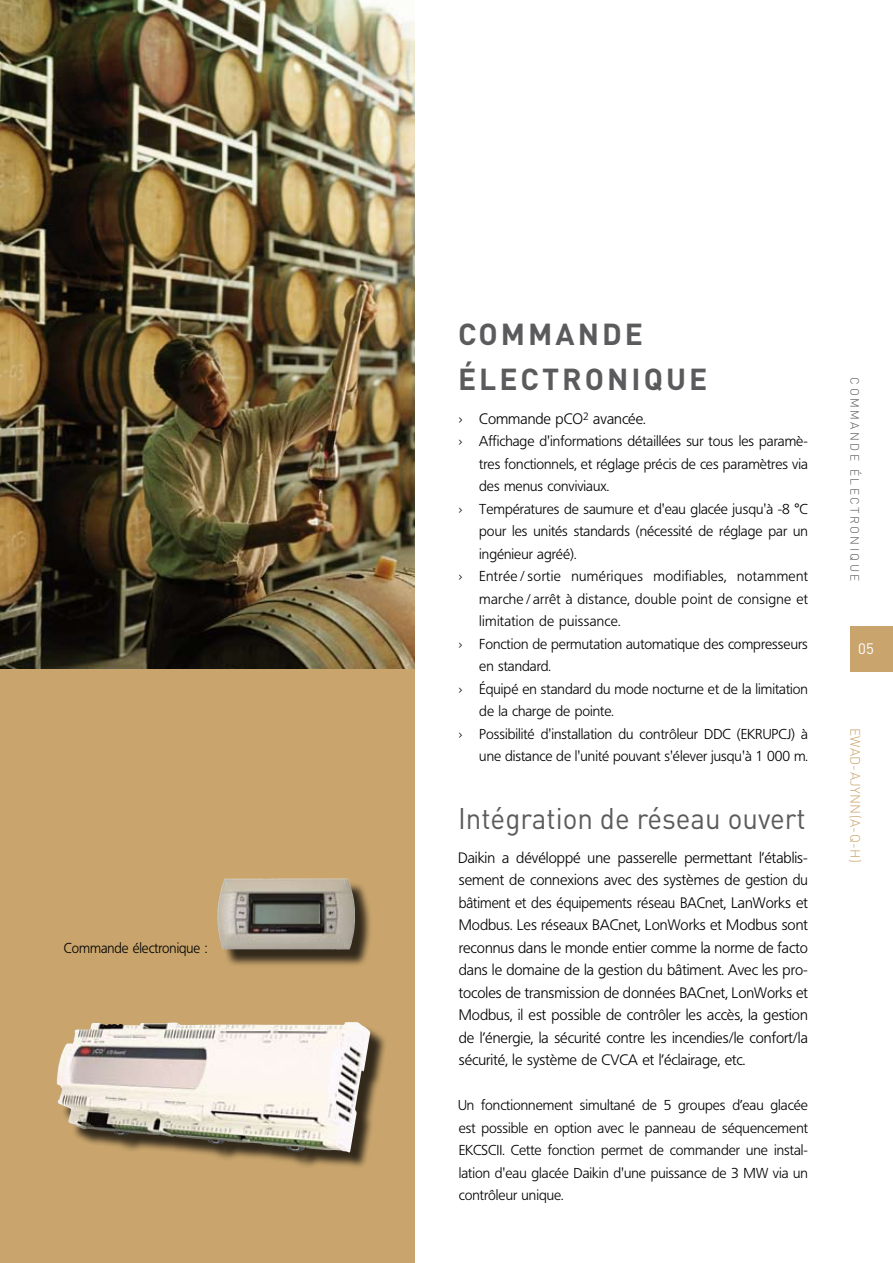
<style>
.page{position:relative;width:893px;height:1263px;background:#fff}
.page>*{position:absolute;margin:0;border:0;box-sizing:border-box;transform-origin:0 0}
.t1{font:700 30px/45px "DIN";letter-spacing:.1em;color:#5b5b5d}
.t2{font:29.55px "DIN";color:#5b5b5d;scale:.94 1}
.t3{font:300 15px/22.5px "Frutiger BSK45";color:#000;text-align:justify}
.t4{font:15px "DIN";color:#fff}
.t5{font:300 14.25px/22.5px "Frutiger BSK45";color:#000;text-align:justify}
.t6{font:300 14.25px "Frutiger BSK45";letter-spacing:.02em;color:#000}
.t7{font:300 14.25px "Frutiger BSK45";letter-spacing:.025em;color:#000}
.t8{font:300 14.25px "Frutiger BSK45";color:#000;scale:.95 1}
.t9{font:300 13.5px "DIN";letter-spacing:.025em;color:#c9a56d}
.t10{font:300 12px "DIN";letter-spacing:.2em;color:#5b5b5d}
.s1{font-family:"DIN"}
</style>
<div class="page">
<div style="left:850px;top:626px;width:43px;height:45px;background:#c9a56d"></div>
<div style="left:0;top:669px;width:415px;height:594px;background:#c9a56d"></div>
<img style="left:0;top:0;width:415px;height:669px">
<div style="left:60px;top:1025px;width:327px;height:144px;background:#000;opacity:.75"></div>
<img style="left:57px;top:1022px;width:297px;height:125px">
<div style="left:221px;top:882px;width:151px;height:85px;background:#000;opacity:.75"></div>
<img style="left:217px;top:878px;width:139px;height:71px">
<p class="t8" style="left:64px;top:939px;width:152px">Commande électronique :</p>
<h1 class="t1" style="left:458px;top:311px;width:251px">COMMANDE<br>ÉLECTRONIQUE</h1>
<p class="t3" style="left:458px;top:408px;width:189px"><span class="s1">›</span> Commande pCO<sup>2</sup> avancée.</p>
<p class="t5" style="left:458px;top:430px;width:351px"><span class="s1">›</span> Affichage d'informations détaillées sur tous les paramè-</p>
<p class="t5" style="left:479px;top:453px;width:330px">tres fonctionnels, et réglage précis de ces paramètres via</p>
<p class="t5" style="left:479px;top:475px;width:131px">des menus conviviaux.</p>
<p class="t5" style="left:458px;top:498px;width:351px"><span class="s1">›</span> Températures de saumure et d'eau glacée jusqu'à -8 °C</p>
<p class="t5" style="left:479px;top:520px;width:330px">pour les unités standards (nécessité de réglage par un</p>
<p class="t5" style="left:479px;top:543px;width:99px">ingénieur agréé).</p>
<p class="t7" style="left:458px;top:568px;width:352px"><span class="s1">›</span> Entrée/sortie numériques modifiables, notamment</p>
<p class="t6" style="left:479px;top:591px;width:330px">marche/ arrêt à distance, double point de consigne et</p>
<p class="t6" style="left:479px;top:613px;width:143px">limitation de puissance.</p>
<p class="t5" style="left:458px;top:633px;width:351px"><span class="s1">›</span> Fonction de permutation automatique des compresseurs</p>
<p class="t5" style="left:479px;top:655px;width:73px">en standard.</p>
<p class="t5" style="left:458px;top:678px;width:351px"><span class="s1">›</span> Équipé en standard du mode nocturne et de la limitation</p>
<p class="t5" style="left:479px;top:700px;width:136px">de la charge de pointe.</p>
<p class="t5" style="left:458px;top:723px;width:351px"><span class="s1">›</span> Possibilité d'installation du contrôleur DDC (EKRUPCJ) à</p>
<p class="t5" style="left:479px;top:745px;width:330px">une distance de l'unité pouvant s'élever jusqu'à 1 000 m.</p>
<h2 class="t2" style="left:458px;top:801px;width:371px">Intégration de réseau ouvert</h2>
<p class="t3" style="left:458px;top:846px;width:351px">Daikin a dévéloppé une passerelle permettant l’établis&shy;sement de connexions avec des systèmes de gestion du bâtiment et des équipements réseau BACnet, LanWorks et Modbus. Les réseaux BACnet, LonWorks et Modbus sont reconnus dans le monde entier comme la norme de facto dans le domaine de la gestion du bâtiment. Avec les pro&shy;tocoles de transmission de données BACnet, LonWorks et Modbus, il est possible de contrôler les accès, la gestion de l’énergie, la sécurité contre les incendies/le confort/la sécurité, le système de CVCA et l’éclairage, etc.</p>
<p class="t5" style="left:458px;top:1094px;width:351px">Un fonctionnement simultané de 5 groupes d’eau glacée est possible en option avec le panneau de séquencement EKCSCII. Cette fonction permet de commander une instal&shy;lation d'eau glacée Daikin d'une puissance de 3 MW via un contrôleur unique.</p>
<p class="t10" style="left:863px;top:377px;width:205px;rotate:90deg">COMMANDE ÉLECTRONIQUE</p>
<p class="t4" style="left:858px;top:640px;width:17px">05</p>
<p class="t9" style="left:864px;top:728px;width:136px;rotate:90deg">EWAD-AJYNN(A-Q-H)</p>
</div>
